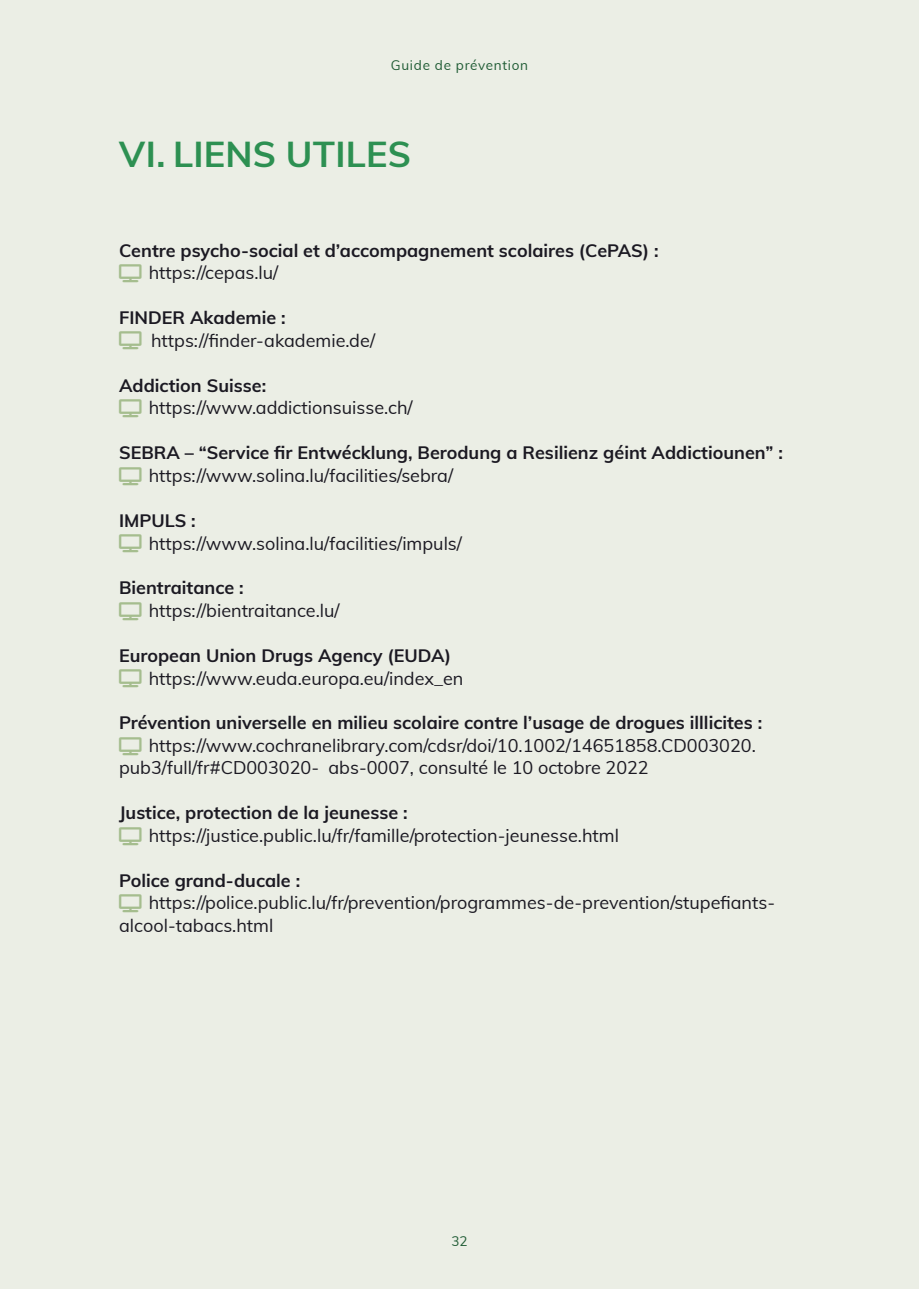
<style>
.page{position:relative;width:919px;height:1289px;background:#fff}
.page>*{position:absolute;margin:0;border:0;box-sizing:border-box;transform-origin:0 0}
.t1{font:700 36px "Muli";letter-spacing:.005em;color:#2d9052}
.t2{font:18px/22.5px "Muli";color:#1b1922}
.t3{font:700 18px "Muli";color:#1b1922}
.t4{font:13.5px "Muli";letter-spacing:.05em;color:#205c35}
</style>
<div class="page">
<div style="left:0;top:0;width:918px;height:1288px;background:#ebeee5"></div>
<p class="t4" style="left:391px;top:55px;width:138px">Guide de prévention</p>
<h1 class="t1" style="left:119px;top:127px;width:293px">VI. LIENS UTILES</h1>
<p class="t3" style="left:119px;top:237px;width:541px">Centre psycho-social et d’accompagnement scolaires (CePAS) :</p>
<p class="t2" style="left:149px;top:260px;width:131px">https://cepas.lu/</p>
<p class="t3" style="left:119px;top:304px;width:168px">FINDER Akademie :</p>
<p class="t2" style="left:151px;top:328px;width:225px">https://finder-akademie.de/</p>
<p class="t3" style="left:119px;top:372px;width:148px">Addiction Suisse:</p>
<p class="t2" style="left:149px;top:395px;width:265px">https://www.addictionsuisse.ch/</p>
<p class="t3" style="left:119px;top:439px;width:665px">SEBRA – “Service fir Entwécklung, Berodung a Resilienz géint Addictiounen” :</p>
<p class="t2" style="left:149px;top:463px;width:306px">https://www.solina.lu/facilities/sebra/</p>
<p class="t3" style="left:119px;top:507px;width:78px">IMPULS :</p>
<p class="t2" style="left:149px;top:531px;width:315px">https://www.solina.lu/facilities/impuls/</p>
<p class="t3" style="left:119px;top:574px;width:126px">Bientraitance :</p>
<p class="t2" style="left:149px;top:598px;width:192px">https://bientraitance.lu/</p>
<p class="t3" style="left:119px;top:642px;width:333px">European Union Drugs Agency (EUDA)</p>
<p class="t2" style="left:149px;top:666px;width:316px">https://www.euda.europa.eu/index_en</p>
<p class="t3" style="left:119px;top:709px;width:644px">Prévention universelle en milieu scolaire contre l’usage de drogues illlicites :</p>
<p class="t2" style="left:119px;top:733px;width:638px;text-indent:30px">https://www.cochranelibrary.com/cdsr/doi/10.1002/14651858.CD003020. pub3/full/fr#CD003020- abs-0007, consulté le 10 octobre 2022</p>
<p class="t3" style="left:119px;top:799px;width:290px">Justice, protection de la jeunesse :</p>
<p class="t2" style="left:149px;top:823px;width:472px">https://justice.public.lu/fr/famille/protection-jeunesse.html</p>
<p class="t3" style="left:119px;top:867px;width:183px">Police grand-ducale :</p>
<p class="t2" style="left:119px;top:890px;width:657px;text-indent:30px">https://police.public.lu/fr/prevention/programmes-de-prevention/stupefiants&shy;alcool-tabacs.html</p>
<p class="t4" style="left:451px;top:1230px;width:18px">32</p>
</div>
